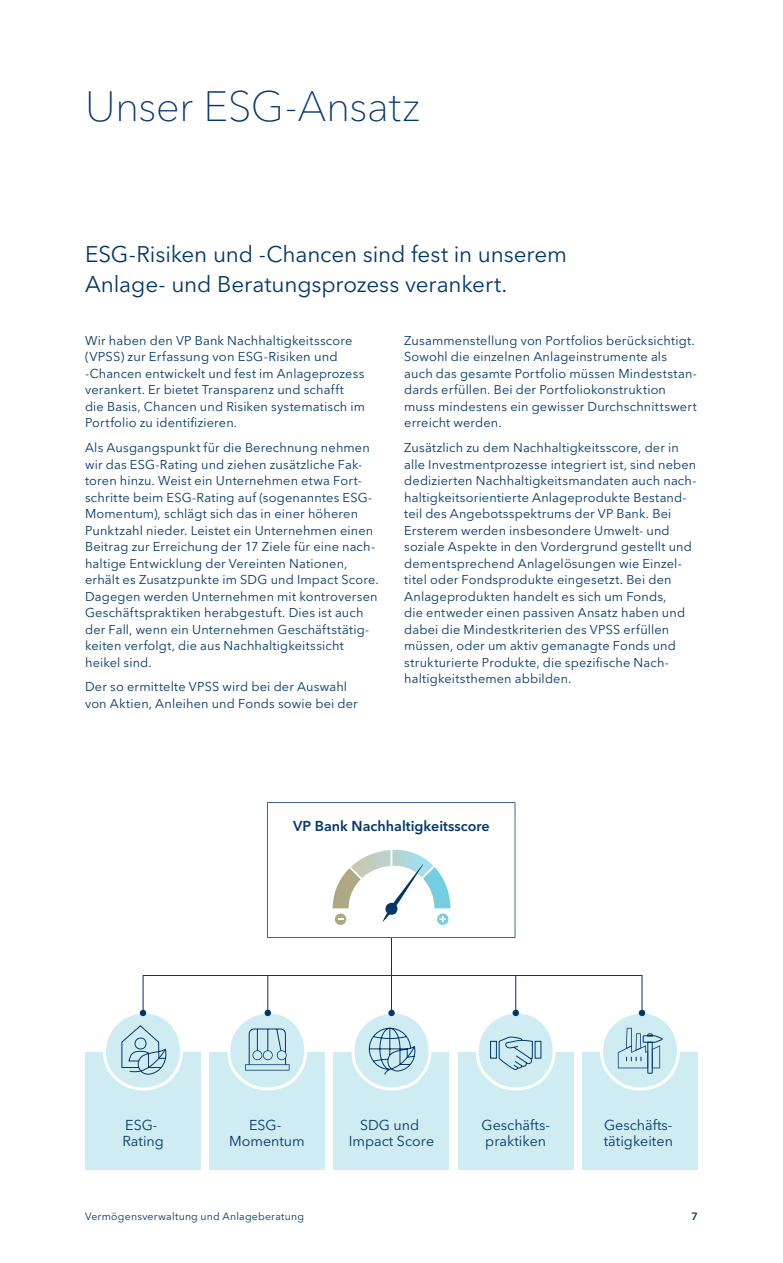
<style>
.page{position:relative;width:783px;height:1263px;background:#fff}
.page>*{position:absolute;margin:0;border:0;box-sizing:border-box;transform-origin:0 0}
.t1{font:100 42px "VP Next";letter-spacing:-.01em;color:#00376b}
.t2{font:22.5px/30px "VP Next";letter-spacing:-.005em;color:#00376b}
.t3{font:14.25px/16.5px "VP Next";color:#00376b}
.t4{font:600 14.25px "VP Next";color:#00376b}
.t5{font:12.75px/16.5px "VP Next";letter-spacing:.01em;color:#00376b}
.t6{font:10.5px "VP Next";letter-spacing:.02em;color:#00376b}
.t7{font:600 10.5px "VP Next";color:#00376b}
</style>
<div class="page">
<div style="left:85px;top:1052px;width:116px;height:117px;background:#cfecf3"></div>
<div style="left:209px;top:1052px;width:116px;height:117px;background:#cfecf3"></div>
<div style="left:333px;top:1052px;width:116px;height:117px;background:#cfecf3"></div>
<div style="left:458px;top:1052px;width:115px;height:117px;background:#cfecf3"></div>
<div style="left:582px;top:1052px;width:115px;height:117px;background:#cfecf3"></div>
<svg style="left:103px;top:802px;width:576px;height:288px"></svg>
<h1 class="t1" style="left:85px;top:81px;width:337px">Unser ESG-Ansatz</h1>
<h2 class="t2" style="left:85px;top:239px;width:483px">ESG-Risiken und -Chancen sind fest in unserem<br>Anlage- und Beratungsprozess verankert.</h2>
<p class="t5" style="left:85px;top:332px;width:281px">Wir haben den VP Bank Nachhaltigkeitsscore (VPSS) zur Erfassung von ESG-Risiken und -Chancen entwickelt und fest im Anlageprozess verankert. Er bietet Transparenz und schafft die Basis, Chancen und Risiken systematisch im Portfolio zu identifizieren.</p>
<p class="t5" style="left:85px;top:439px;width:295px">Als Ausgangspunkt für die Berechnung nehmen wir das ESG-Rating und ziehen zusätzliche Fak&shy;toren hinzu. Weist ein Unternehmen etwa Fort&shy;schritte beim ESG-Rating auf (sogenanntes ESG-- Momentum), schlägt sich das in einer höheren Punktzahl nieder. Leistet ein Unternehmen einen Beitrag zur Erreichung der 17 Ziele für eine nach&shy;haltige Entwicklung der Vereinten Nationen, erhält es Zusatzpunkte im SDG und Impact Score.<br>Dagegen werden Unternehmen mit kontroversen Geschäftspraktiken herabgestuft. Dies ist auch der Fall, wenn ein Unternehmen Geschäftstätig&shy;keiten verfolgt, die aus Nachhaltigkeitssicht heikel sind.</p>
<p class="t5" style="left:85px;top:679px;width:274px">Der so ermittelte VPSS wird bei der Auswahl von Aktien, Anleihen und Fonds sowie bei der</p>
<p class="t5" style="left:404px;top:332px;width:294px">Zusammenstellung von Portfolios berücksichtigt.<br>Sowohl die einzelnen Anlageinstrumente als auch das gesamte Portfolio müssen Mindeststan&shy;dards erfüllen. Bei der Portfoliokonstruktion muss mindestens ein gewisser Durchschnittswert erreicht werden.</p>
<p class="t5" style="left:404px;top:439px;width:293px">Zusätzlich zu dem Nachhaltigkeitsscore, der in alle Investmentprozesse integriert ist, sind neben dedizierten Nachhaltigkeitsmandaten auch nach&shy;haltigkeitsorientierte Anlageprodukte Bestand&shy;teil des Angebotsspektrums der VP Bank. Bei Ersterem werden insbesondere Umwelt- und soziale Aspekte in den Vordergrund gestellt und dementsprechend Anlagelösungen wie Einzel&shy;titel oder Fondsprodukte eingesetzt. Bei den Anlageprodukten handelt es sich um Fonds,<br>die entweder einen passiven Ansatz haben und dabei die Mindestkriterien des VPSS erfüllen müssen, oder um aktiv gemanagte Fonds und strukturierte Produkte, die spezifische Nach&shy;haltigkeitsthemen abbilden.</p>
<p class="t4" style="left:293px;top:817px;width:198px">VP Bank Nachhaltigkeitsscore</p>
<p class="t3" style="left:122px;top:1117px;width:43px">ESG-<br>Rating</p>
<p class="t3" style="left:229px;top:1117px;width:77px;text-align:center">ESG-<br>Momentum</p>
<p class="t3" style="left:349px;top:1117px;width:87px;text-align:center">SDG und<br>Impact Score</p>
<p class="t3" style="left:481px;top:1117px;width:70px">Geschäfts&shy;praktiken</p>
<p class="t3" style="left:603px;top:1117px;width:71px">Geschäfts&shy;tätigkeiten</p>
<p class="t6" style="left:85px;top:1210px;width:220px">Vermögensverwaltung und Anlageberatung</p>
<p class="t7" style="left:691px;top:1210px;width:8px">7</p>
</div>
